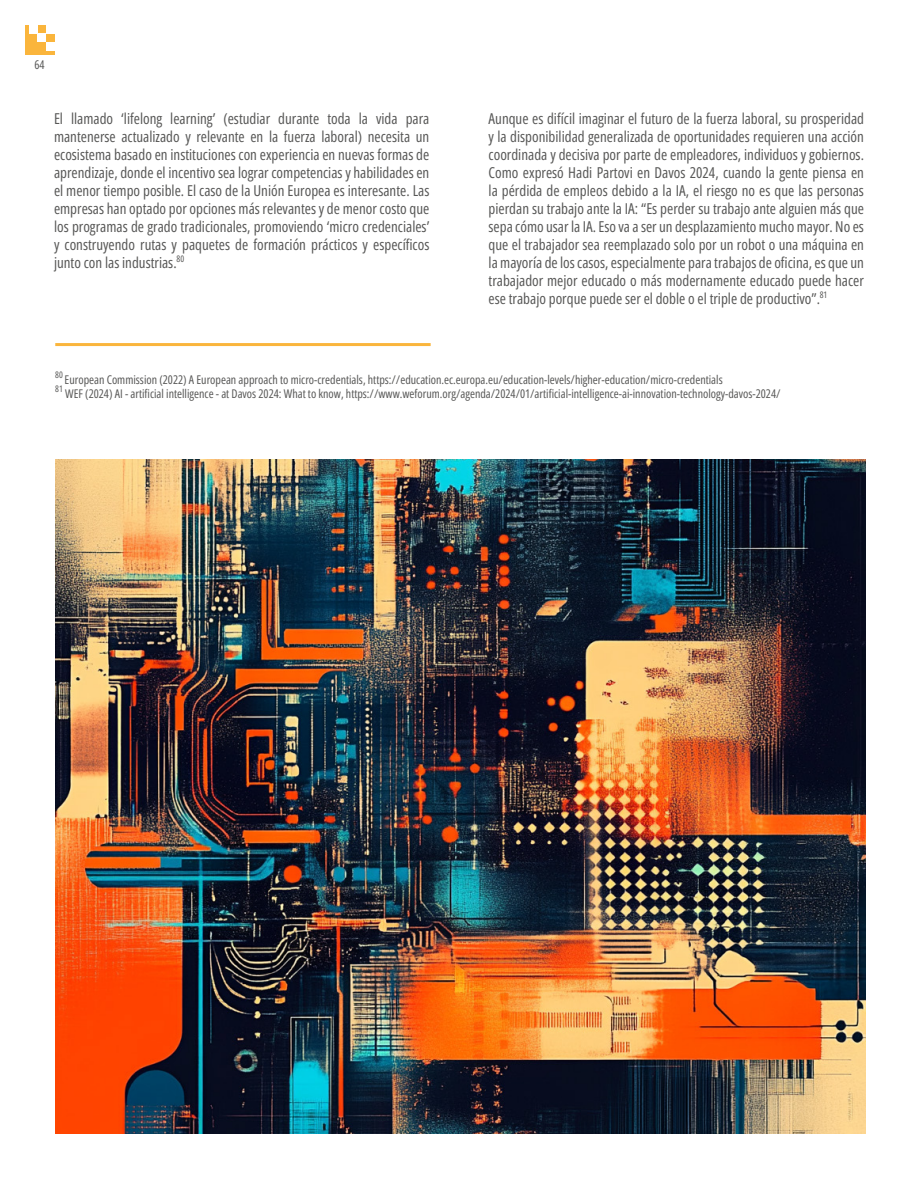
<style>
.page{position:relative;width:918px;height:1188px;background:#fff}
.page>*{position:absolute;margin:0;border:0;box-sizing:border-box;transform-origin:0 0}
.t1{font:15px/18px "Open Sans Condensed";color:#575756;text-align:justify}
.t2{font:12px "Open Sans Condensed";color:#575756}
.t3{font:9px "Open Sans Condensed";color:#575756}
</style>
<div class="page">
<div style="left:25px;top:25px;width:29px;height:29px;background:#fab53c"></div>
<div style="left:46px;top:25px;width:8px;height:9px;background:#fff"></div>
<div style="left:37px;top:34px;width:9px;height:8px;background:#fff"></div>
<div style="left:46px;top:42px;width:8px;height:9px;background:#fff"></div>
<div style="left:29px;top:25px;width:8px;height:9px;background:#fff"></div>
<hr style="left:55px;top:343px;width:376px;height:3px;background:#fab53c">
<img style="left:55px;top:459px;width:810px;height:675px">
<p class="t2" style="left:35px;top:57px;width:12px">64</p>
<p class="t1" style="left:54px;top:109px;width:377px">El llamado ‘lifelong learning’ (estudiar durante toda la vida para mantenerse actualizado y relevante en la fuerza laboral) necesita un ecosistema basado en instituciones con experiencia en nuevas formas de aprendizaje, donde el incentivo sea lograr competencias y habilidades en el menor tiempo posible. El caso de la Unión Europea es interesante. Las empresas han optado por opciones más relevantes y de menor costo que los programas de grado tradicionales, promoviendo ‘micro credenciales’ y construyendo rutas y paquetes de formación prácticos y específicos junto con las industrias.<sup>80</sup></p>
<p class="t1" style="left:489px;top:109px;width:377px">Aunque es difícil imaginar el futuro de la fuerza laboral, su prosperidad y la disponibilidad generalizada de oportunidades requieren una acción coordinada y decisiva por parte de empleadores, individuos y gobiernos.<br>Como expresó Hadi Partovi en Davos 2024, cuando la gente piensa en la pérdida de empleos debido a la IA, el riesgo no es que las personas pierdan su trabajo ante la IA: “Es perder su trabajo ante alguien más que sepa cómo usar la IA. Eso va a ser un desplazamiento mucho mayor. No es que el trabajador sea reemplazado solo por un robot o una máquina en la mayoría de los casos, especialmente para trabajos de oficina, es que un trabajador mejor educado o más modernamente educado puede hacer ese trabajo porque puede ser el doble o el triple de productivo”.<sup>81</sup></p>
<p class="t3" style="left:55px;top:368px;width:9px">80</p>
<p class="t2" style="left:65px;top:371px;width:660px">European Commission (2022) A European approach to micro-credentials, https://education.ec.europa.eu/education-levels/higher-education/micro-credentials</p>
<p class="t3" style="left:55px;top:383px;width:9px">81</p>
<p class="t2" style="left:65px;top:385px;width:717px">WEF (2024) AI - artificial intelligence - at Davos 2024: What to know, https://www.weforum.org/agenda/2024/01/artificial-intelligence-ai-innovation-technology-davos-2024/</p>
</div>
